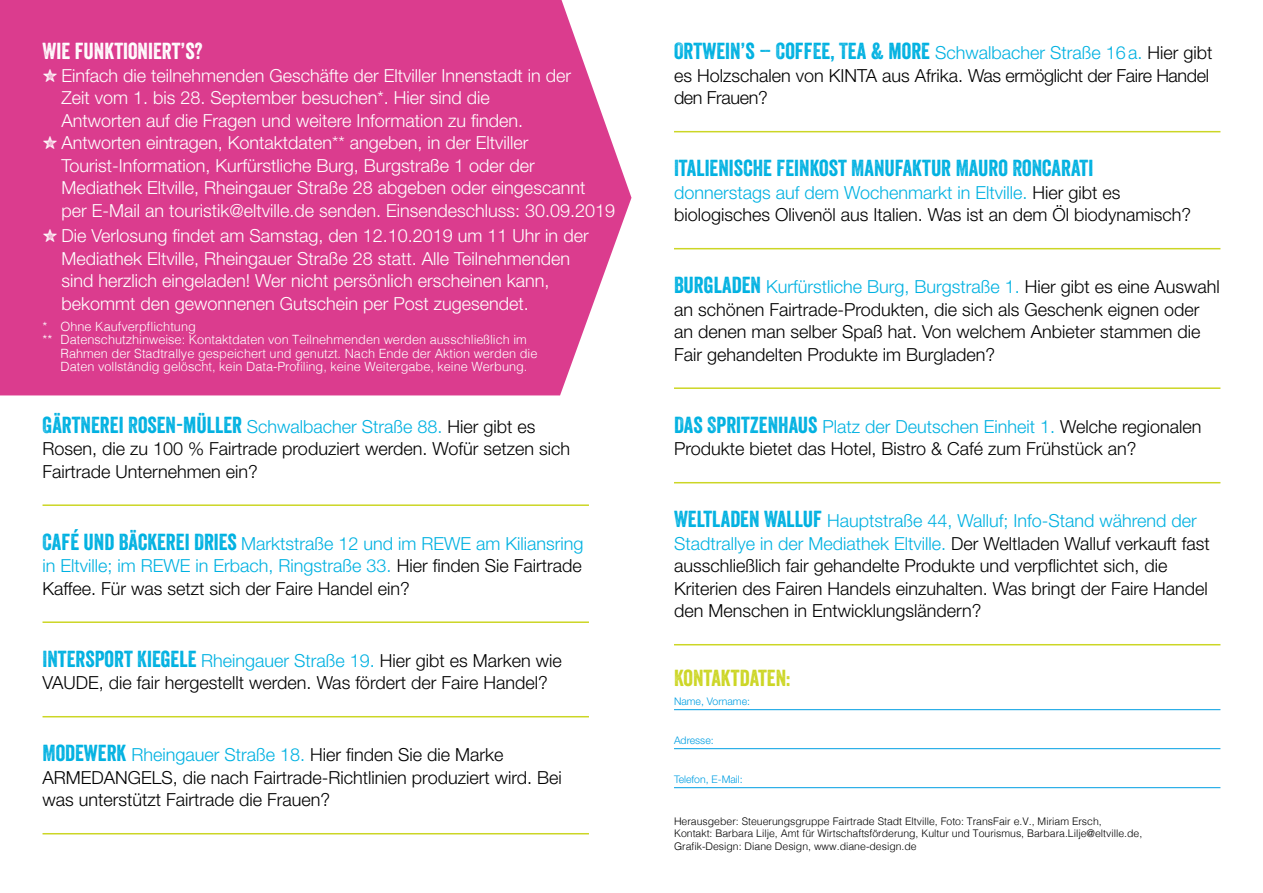
<style>
.page{position:relative;width:1263px;height:893px;background:#fff}
.page>*{position:absolute;margin:0;border:0;box-sizing:border-box;transform-origin:0 0}
.t1{font:22.5px "Veneer";color:#00b1e1}
.t2{font:22.5px "Veneer";color:#fff}
.t3{font:22.5px "Veneer";color:#ccd625}
.t4{font:300 18px/22.5px "Helvetica Neue LT Std";color:#000}
.t5{font:300 18px/22.5px "Helvetica Neue LT";color:#fff}
.t6{font:300 18px/22.5px "Helvetica Neue LT Std";color:#00b1e1;text-align:justify}
.t7{font:300 18px/22.5px "Helvetica Neue LT Std";letter-spacing:-.02em;color:#000}
.t8{font:300 12.75px "Helvetica";color:#fff}
.t9{font:300 10.5px/12.6px "Helvetica";color:#000}
.t10{font:300 10.5px "Helvetica Neue LT";color:#009fe3}
.s1{font-family:"Veneer Extras";font-weight:400}
.s2{font-family:"Helvetica Neue LT Std";font-weight:300;font-size:18px}
.s3{font-family:"Helvetica Neue LT Std";font-weight:300;font-size:18px;color:#000}
.s4{font-family:"Veneer";font-weight:400;font-size:22.5px}
.s5{color:#000}
.s6{font-family:"Veneer";font-weight:400;font-size:22.5px;color:#00b1e1}
.s7{color:#00b1e1}
</style>
<div class="page">
<div style="left:0;top:0;width:631px;height:395px;background:#db3c8e"></div>
<hr style="left:43px;top:504px;width:546px;height:2px;background:#ccd625">
<hr style="left:43px;top:621px;width:546px;height:2px;background:#ccd625">
<hr style="left:43px;top:716px;width:546px;height:1px;background:#ccd625">
<hr style="left:43px;top:833px;width:546px;height:1px;background:#ccd625">
<hr style="left:674px;top:131px;width:546px;height:1px;background:#ccd625">
<hr style="left:674px;top:248px;width:546px;height:1px;background:#ccd625">
<hr style="left:674px;top:387px;width:546px;height:2px;background:#ccd625">
<hr style="left:674px;top:482px;width:546px;height:1px;background:#ccd625">
<hr style="left:674px;top:644px;width:546px;height:1px;background:#ccd625">
<hr style="left:674px;top:709px;width:546px;height:1px;background:#009fe3">
<hr style="left:674px;top:748px;width:546px;height:1px;background:#009fe3">
<hr style="left:674px;top:787px;width:546px;height:1px;background:#009fe3">
<p class="t2" style="left:43px;top:37px;width:162px">WIE FUNKTIONIERT’S?</p>
<p class="t5" style="left:43px;top:64px;width:530px"><span class="s1">Y</span> Einfach die teilnehmenden Geschäfte der Eltviller Innenstadt in der</p>
<p class="t5" style="left:61px;top:86px;width:430px">Zeit vom 1. bis 28. September besuchen*. Hier sind die</p>
<p class="t5" style="left:61px;top:109px;width:463px">Antworten auf die Fragen und weitere Information zu finden.</p>
<p class="t5" style="left:43px;top:131px;width:488px"><span class="s1">Y</span> Antworten eintragen, Kontaktdaten** angeben, in der Eltviller</p>
<p class="t5" style="left:61px;top:154px;width:475px">Tourist-Information, Kurfürstliche Burg, Burgstraße 1 oder der</p>
<p class="t5" style="left:61px;top:176px;width:525px">Mediathek Eltville, Rheingauer Straße 28 abgeben oder eingescannt</p>
<p class="t5" style="left:61px;top:199px;width:555px">per E-Mail an touristik@eltville.de senden. Einsendeschluss: 30.09.2019</p>
<p class="t5" style="left:61px;top:224px;width:529px;text-indent:-19px"><span class="s1">Y</span> Die Verlosung findet am Samstag, den 12.10.2019 um 11 Uhr in der Mediathek Eltville, Rheingauer Straße 28 statt. Alle Teilnehmenden sind herzlich eingeladen! Wer nicht persönlich erscheinen kann, bekommt den gewonnenen Gutschein per Post zugesendet.</p>
<p class="t8" style="left:43px;top:315px;width:155px">* Ohne Kaufverpflichtung</p>
<p class="t8" style="left:43px;top:329px;width:486px">** Datenschutzhinweise: Kontaktdaten von Teilnehmenden werden ausschließlich im</p>
<p class="t8" style="left:61px;top:342px;width:478px">Rahmen der Stadtrallye gespeichert und genutzt. Nach Ende der Aktion werden die</p>
<p class="t8" style="left:61px;top:356px;width:468px">Daten vollständig gelöscht, kein Data-Profiling, keine Weitergabe, keine Werbung.</p>
<p class="t1" style="left:43px;top:411px;width:494px">GÄRTNEREI ROSEN-MÜLLER <span class="s2">Schwalbacher Straße 88.</span> <span class="s3">Hier gibt es</span></p>
<p class="t4" style="left:43px;top:437px;width:529px">Rosen, die zu 100 % Fairtrade produziert werden. Wofür setzen sich<br>Fairtrade Unternehmen ein?</p>
<p class="t6" style="left:43px;top:532px;width:543px"><span class="s4">CAFÉ UND BÄCKEREI DRIES</span> Marktstraße 12 und im REWE am Kiliansring in Eltville; im REWE in Erbach, Ringstraße 33. <span class="s5">Hier finden Sie Fairtrade Kaffee. Für was setzt sich der Faire Handel ein?</span></p>
<p class="t4" style="left:43px;top:649px;width:521px"><span class="s6">INTERSPORT KIEGELE</span> <span class="s7">Rheingauer Straße 19.</span> Hier gibt es Marken wie<br>VAUDE, die fair hergestellt werden. Was fördert der Faire Handel?</p>
<p class="t4" style="left:43px;top:743px;width:521px"><span class="s6">MODEWERK</span> <span class="s7">Rheingauer Straße 18.</span> Hier finden Sie die Marke<br>ARMEDANGELS, die nach Fairtrade-Richtlinien produziert wird. Bei was unterstützt Fairtrade die Frauen?</p>
<p class="t1" style="left:674px;top:37px;width:540px">ORTWEIN’S – COFFEE, TEA &amp; MORE <span class="s2">Schwalbacher Straße 16a.</span> <span class="s3">Hier gibt</span></p>
<p class="t7" style="left:674px;top:64px;width:537px">es Holzschalen von KINTA aus Afrika. Was ermöglicht der Faire Handel den Frauen?</p>
<p class="t1" style="left:674px;top:154px;width:421px">ITALIENISCHE FEINKOST MANUFAKTUR MAURO RONCARATI</p>
<p class="t4" style="left:674px;top:181px;width:519px"><span class="s7">donnerstags auf dem Wochenmarkt in Eltville.</span> Hier gibt es biologisches Olivenöl aus Italien. Was ist an dem Öl biodynamisch?</p>
<p class="t4" style="left:674px;top:275px;width:547px"><span class="s6">BURGLADEN</span> <span class="s7">Kurfürstliche Burg, Burgstraße 1.</span> Hier gibt es eine Auswahl an schönen Fairtrade-Produkten, die sich als Geschenk eignen oder an denen man selber Spaß hat. Von welchem Anbieter stammen die Fair gehandelten Produkte im Burgladen?</p>
<p class="t4" style="left:674px;top:415px;width:529px"><span class="s6">DAS SPRITZENHAUS</span> <span class="s7">Platz der Deutschen Einheit 1.</span> Welche regionalen<br>Produkte bietet das Hotel, Bistro &amp; Café zum Frühstück an?</p>
<p class="t4" style="left:674px;top:509px;width:537px"><span class="s6">WELTLADEN WALLUF</span> <span class="s7">Hauptstraße 44, Walluf; Info-Stand während der Stadtrallye in der Mediathek Eltville.</span> Der Weltladen Walluf verkauft fast ausschließlich fair gehandelte Produkte und verpflichtet sich, die Kriterien des Fairen Handels einzuhalten. Was bringt der Faire Handel den Menschen in Entwicklungsländern?</p>
<p class="t3" style="left:674px;top:664px;width:118px">KONTAKTDATEN:</p>
<p class="t10" style="left:674px;top:695px;width:78px">Name, Vorname:</p>
<p class="t10" style="left:674px;top:734px;width:41px">Adresse:</p>
<p class="t10" style="left:674px;top:773px;width:70px">Telefon, E-Mail:</p>
<p class="t9" style="left:674px;top:814px;width:470px">Herausgeber: Steuerungsgruppe Fairtrade Stadt Eltville, Foto: TransFair e.V., Miriam Ersch,<br>Kontakt: Barbara Lilje, Amt für Wirtschaftsförderung, Kultur und Tourismus, Barbara.Lilje@eltville.de,<br>Grafik-Design: Diane Design, www.diane-design.de</p>
</div>
